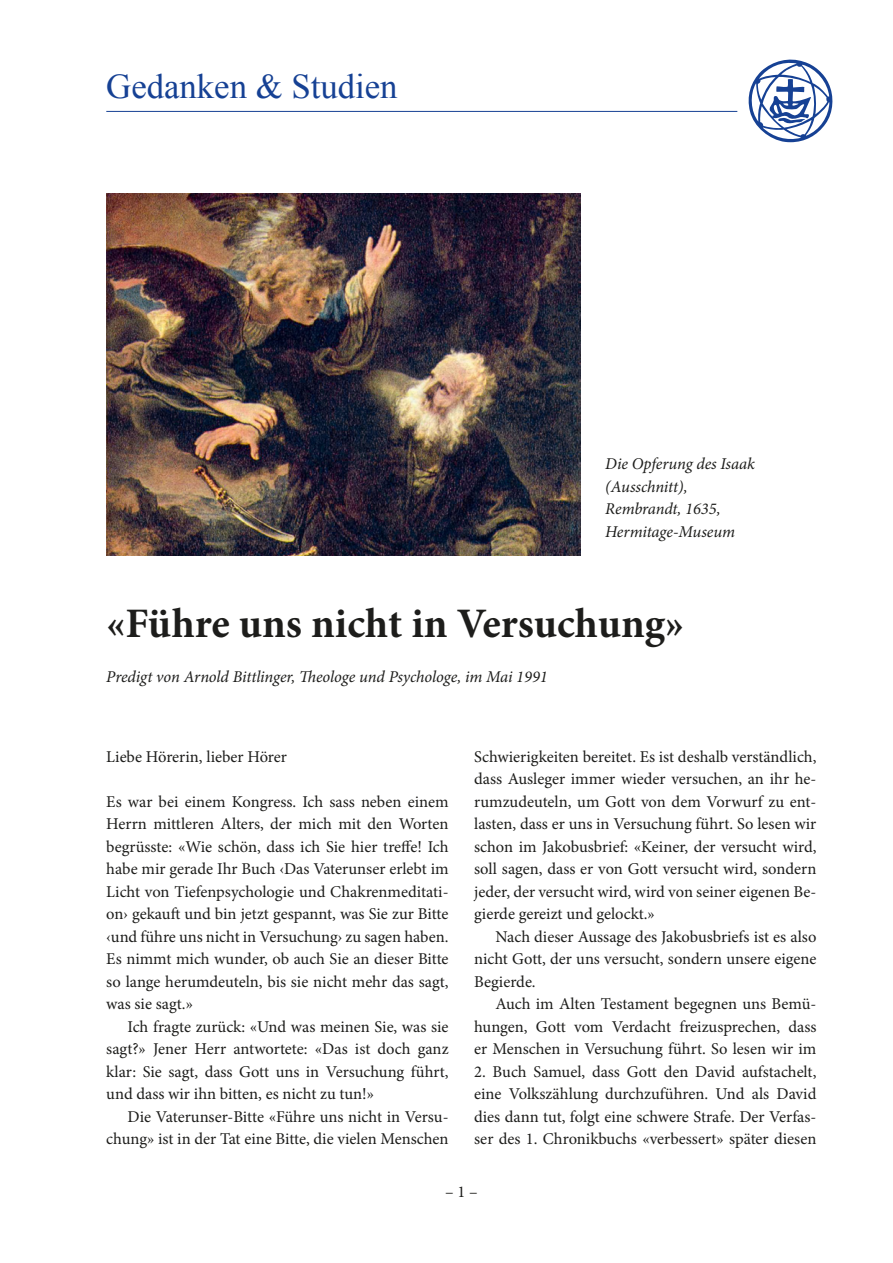
<style>
.page{position:relative;width:893px;height:1263px;background:#fff}
.page>*{position:absolute;margin:0;border:0;box-sizing:border-box;transform-origin:0 0}
.t1{font:700 42px "Minion Pro";color:#1d1d1b}
.t2{font:34.65px "Times New Roman";color:#164194}
.t3{font:16.5px/22.5px "Minion Pro";color:#1d1d1b;text-align:justify}
.t4{font:italic 16.5px/22.5px "Minion Pro";letter-spacing:-.01em;color:#1d1d1b}
</style>
<div class="page">
<svg style="left:749px;top:60px;width:83px;height:82px"></svg>
<hr style="left:106px;top:111px;width:631px;height:1px;background:#164194">
<img style="left:106px;top:194px;width:475px;height:362px">
<h2 class="t2" style="left:106px;top:63px;width:293px">Gedanken &amp; Studien</h2>
<p class="t4" style="left:605px;top:453px;width:151px">Die Opferung des Isaak (Ausschnitt),<br>Rembrandt, 1635,<br>Hermitage-Museum</p>
<h1 class="t1" style="left:106px;top:594px;width:579px">«Führe uns nicht in Versuchung»</h1>
<p class="t4" style="left:106px;top:666px;width:443px">Predigt von Arnold Bittlinger, Theologe und Psychologe, im Mai 1991</p>
<p class="t3" style="left:106px;top:745px;width:182px">Liebe Hörerin, lieber Hörer</p>
<p class="t3" style="left:106px;top:790px;width:344px">Es war bei einem Kongress. Ich sass neben einem Herrn mittleren Alters, der mich mit den Worten begrüsste: «Wie schön, dass ich Sie hier treffe! Ich habe mir gerade Ihr Buch ‹Das Vaterunser erlebt im Licht von Tiefenpsychologie und Chakrenmeditati&shy;on› gekauft und bin jetzt gespannt, was Sie zur Bitte ‹und führe uns nicht in Versuchung› zu sagen haben.<br>Es nimmt mich wunder, ob auch Sie an dieser Bitte so lange herumdeuteln, bis sie nicht mehr das sagt, was sie sagt.»</p>
<p class="t3" style="left:106px;top:1015px;width:344px;text-indent:21px">Ich fragte zurück: «Und was meinen Sie, was sie sagt?» Jener Herr antwortete: «Das ist doch ganz klar: Sie sagt, dass Gott uns in Versuchung führt, und dass wir ihn bitten, es nicht zu tun!»</p>
<p class="t3" style="left:106px;top:1105px;width:344px;text-align:right">Die Vaterunser-Bitte «Führe uns nicht in Versu&shy;chung» ist in der Tat eine Bitte, die vielen Menschen</p>
<p class="t3" style="left:474px;top:745px;width:344px">Schwierigkeiten bereitet. Es ist deshalb verständlich, dass Ausleger immer wieder versuchen, an ihr he&shy;rumzudeuteln, um Gott von dem Vorwurf zu ent&shy;lasten, dass er uns in Versuchung führt. So lesen wir schon im Jakobusbrief: «Keiner, der versucht wird, soll sagen, dass er von Gott versucht wird, sondern jeder, der versucht wird, wird von seiner eigenen Be&shy;gierde gereizt und gelockt.»</p>
<p class="t3" style="left:474px;top:925px;width:344px;text-indent:21px">Nach dieser Aussage des Jakobusbriefs ist es also nicht Gott, der uns versucht, sondern unsere eigene Begierde.</p>
<p class="t3" style="left:474px;top:993px;width:344px;text-indent:21px">Auch im Alten Testament begegnen uns Bemü&shy;hungen, Gott vom Verdacht freizusprechen, dass er Menschen in Versuchung führt. So lesen wir im</p>
<p class="t3" style="left:474px;top:1060px;width:344px">2. Buch Samuel, dass Gott den David aufstachelt, eine Volkszählung durchzuführen. Und als David dies dann tut, folgt eine schwere Strafe. Der Verfas&shy;ser des 1. Chronikbuchs «verbessert» später diesen</p>
<p class="t3" style="left:445px;top:1181px;width:34px">– 1 –</p>
</div>
